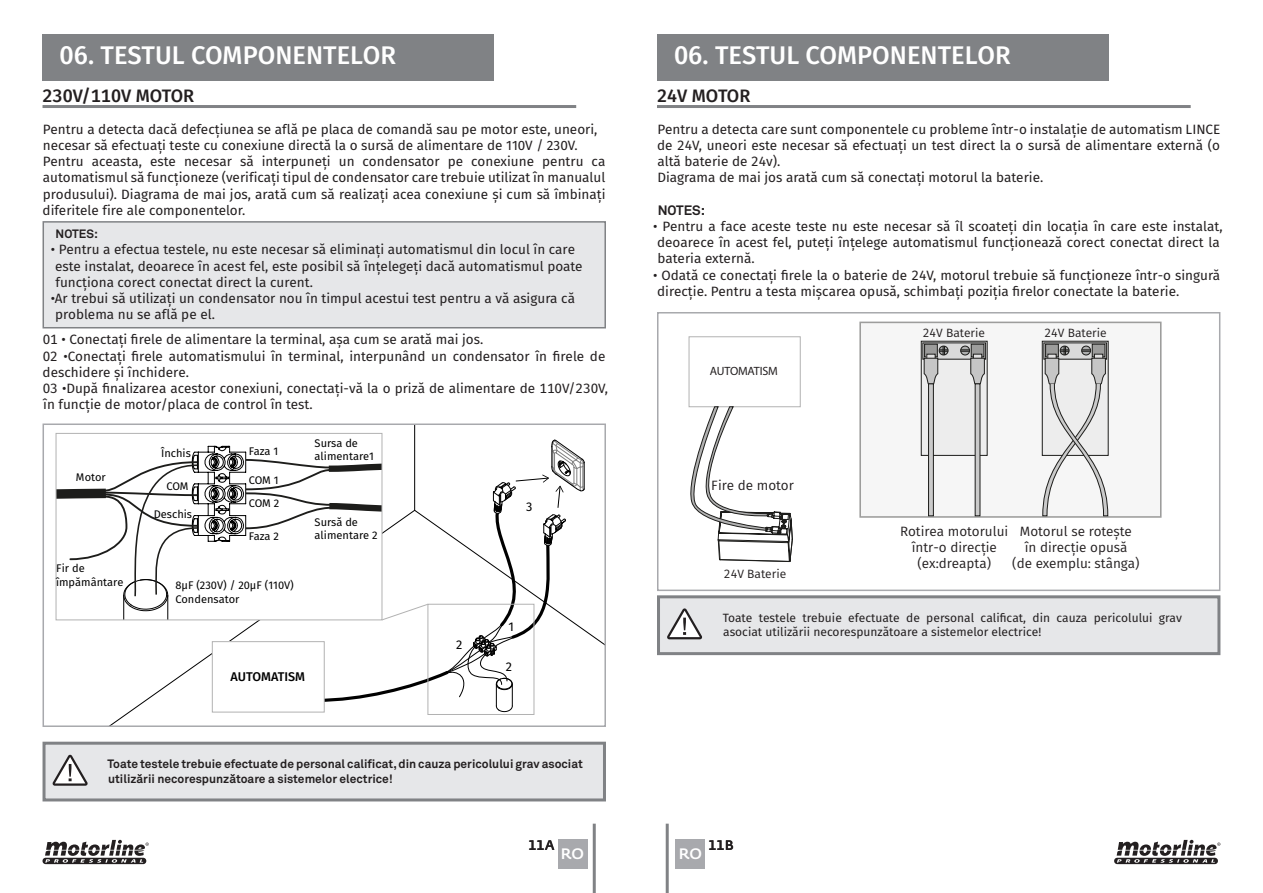
<style>
.page{position:relative;width:1263px;height:893px;background:#fff}
.page>*{position:absolute;margin:0;border:0;box-sizing:border-box;transform-origin:0 0}
.t1{font:500 25.5px "Fira Sans";color:#fff}
.t2{font:500 18px "Fira Sans";color:#231f20}
.t3{font:500 15px "Fedra Sans Std";color:#fff}
.t4{font:13.5px/16.2px "Fira Sans";color:#231f20}
.t5{font:13.5px/16.2px "Fira Sans";color:#231f20;text-align:center}
.t6{font:500 13.5px "Fedra Sans Std";color:#231f20}
.t7{font:700 13.5px "Akkurat Pro";letter-spacing:-.005em;color:#231f20}
.t8{font:500 12.6px "Fira Sans";color:#000}
.t9{font:12.6px "Fira Sans";color:#000}
.t10{font:700 12px/14.4px "Akkurat Pro";color:#231f20}
.t11{font:12px/14.4px "Fira Sans";color:#231f20}
.t12{font:12px "Fira Sans";color:#231f20}
.t13{font:12px "Myriad Pro";letter-spacing:-.01em;color:#231f20}
.t14{font:11.1px/13.2px "Fira Sans";color:#000}
</style>
<div class="page">
<div style="left:657px;top:34px;width:451px;height:46px;background:#808285"></div>
<div style="left:43px;top:34px;width:451px;height:46px;background:#808285"></div>
<hr style="left:657px;top:105px;width:534px;height:3px;background:#808285">
<hr style="left:43px;top:105px;width:533px;height:3px;background:#808285">
<hr style="left:593px;top:824px;width:3px;height:69px;background:#808285">
<hr style="left:666px;top:824px;width:3px;height:69px;background:#808285">
<div style="left:675px;top:839px;width:30px;height:30px;background:#a8a9ad"></div>
<div style="left:558px;top:839px;width:29px;height:30px;background:#a8a9ad"></div>
<div style="left:43px;top:742px;width:563px;height:59px;background:#e6e7e9;border:3px solid #808285"></div>
<svg style="left:52px;top:755px;width:36px;height:31px"></svg>
<div style="left:657px;top:595px;width:563px;height:60px;background:#e6e7e9;border:3px solid #808285"></div>
<svg style="left:667px;top:608px;width:35px;height:31px"></svg>
<svg style="left:529px;top:840px;width:25px;height:10px"></svg>
<svg style="left:709px;top:840px;width:24px;height:10px"></svg>
<hr style="left:414px;top:424px;width:1px;height:86px;background:#000">
<svg style="left:56px;top:440px;width:547px;height:284px"></svg>
<div style="left:43px;top:423px;width:563px;height:304px;border:2px solid #a8a9ad"></div>
<div style="left:43px;top:221px;width:563px;height:107px;background:#e6e7e9;border:2px solid #808285"></div>
<div style="left:860px;top:322px;width:301px;height:195px;background:#f6f6f6"></div>
<div style="left:859px;top:322px;width:302px;height:196px;border:2px solid #9d9d9c"></div>
<div style="left:921px;top:341px;width:66px;height:114px;background:#ededed"></div>
<div style="left:921px;top:341px;width:66px;height:115px;border:1px solid #1d1d1b"></div>
<div style="left:923px;top:343px;width:62px;height:16px;background:#dadada"></div>
<div style="left:924px;top:344px;width:13px;height:13px;border:1px solid #1d1d1b"></div>
<div style="left:971px;top:344px;width:13px;height:13px;border:1px solid #1d1d1b"></div>
<svg style="left:923px;top:346px;width:25px;height:38px"></svg>
<div style="left:928px;top:384px;width:5px;height:132px;background:#cacaca"></div>
<div style="left:928px;top:383px;width:6px;height:133px;border:1px solid #1d1d1b"></div>
<svg style="left:960px;top:346px;width:25px;height:39px"></svg>
<div style="left:975px;top:384px;width:5px;height:132px;background:#cacaca"></div>
<div style="left:975px;top:383px;width:5px;height:133px;border:1px solid #1d1d1b"></div>
<svg style="left:1058px;top:345px;width:34px;height:1px"></svg>
<div style="left:1045px;top:344px;width:13px;height:13px;border:1px solid #1d1d1b"></div>
<div style="left:1092px;top:344px;width:13px;height:13px;border:1px solid #1d1d1b"></div>
<svg style="left:1042px;top:346px;width:66px;height:171px"></svg>
<div style="left:689px;top:336px;width:112px;height:71px;border:1px solid #b2b2b2"></div>
<svg style="left:688px;top:406px;width:105px;height:156px"></svg>
<div style="left:657px;top:312px;width:563px;height:279px;border:2px solid #a8a9ad"></div>
<svg style="left:1114px;top:840px;width:106px;height:24px"></svg>
<svg style="left:43px;top:840px;width:106px;height:24px"></svg>
<h1 class="t1" style="left:60px;top:35px;width:338px">06. TESTUL COMPONENTELOR</h1>
<h1 class="t1" style="left:674px;top:35px;width:338px">06. TESTUL COMPONENTELOR</h1>
<h2 class="t2" style="left:43px;top:81px;width:153px">230V/110V MOTOR</h2>
<h2 class="t2" style="left:657px;top:81px;width:95px">24V MOTOR</h2>
<p class="t4" style="left:43px;top:121px;width:564px">Pentru a detecta dacă defecțiunea se află pe placa de comandă sau pe motor este, uneori, necesar să efectuați teste cu conexiune directă la o sursă de alimentare de 110V / 230V.<br>Pentru aceasta, este necesar să interpuneți un condensator pe conexiune pentru ca automatismul să funcționeze (verificați tipul de condensator care trebuie utilizat în manualul produsului). Diagrama de mai jos, arată cum să realizați acea conexiune și cum să îmbinați diferitele fire ale componentelor.</p>
<p class="t10" style="left:56px;top:227px;width:44px">NOTES:</p>
<p class="t4" style="left:55px;top:241px;width:529px;text-indent:-4px">• Pentru a efectua testele, nu este necesar să eliminați automatismul din locul în care este instalat, deoarece în acest fel, este posibil să înțelegeți dacă automatismul poate funcționa corect conectat direct la curent.</p>
<p class="t4" style="left:55px;top:290px;width:521px;text-indent:-4px">•Ar trebui să utilizați un condensator nou în timpul acestui test pentru a vă asigura că problema nu se află pe el.</p>
<p class="t4" style="left:43px;top:331px;width:567px">01 • Conectați firele de alimentare la terminal, așa cum se arată mai jos.<br>02 •Conectați firele automatismului în terminal, interpunând un condensator în firele de deschidere și închidere.<br>03 •După finalizarea acestor conexiuni, conectați-vă la o priză de alimentare de 110V/230V, în funcție de motor/placa de control în test.</p>
<p class="t14" style="left:76px;top:471px;width:31px">Motor</p>
<p class="t14" style="left:56px;top:562px;width:69px">Fir de împământare</p>
<p class="t14" style="left:161px;top:447px;width:31px">Închis</p>
<p class="t14" style="left:166px;top:479px;width:24px">COM</p>
<p class="t14" style="left:154px;top:507px;width:40px">Deschis</p>
<p class="t14" style="left:249px;top:444px;width:31px">Faza 1</p>
<p class="t14" style="left:249px;top:468px;width:32px;line-height:23.4px">COM 1<br>COM 2</p>
<p class="t14" style="left:249px;top:529px;width:32px">Faza 2</p>
<p class="t14" style="left:175px;top:578px;width:120px">8μF (230V) / 20μF (110V)<br>Condensator</p>
<p class="t14" style="left:315px;top:436px;width:61px">Sursa de alimentare1</p>
<p class="t14" style="left:315px;top:515px;width:65px">Sursă de alimentare 2</p>
<p class="t8" style="left:231px;top:667px;width:76px">AUTOMATISM</p>
<p class="t9" style="left:526px;top:497px;width:8px">3</p>
<p class="t9" style="left:456px;top:635px;width:8px">2</p>
<p class="t9" style="left:508px;top:617px;width:7px">1</p>
<p class="t9" style="left:506px;top:657px;width:8px">2</p>
<p class="t10" style="left:108px;top:757px;width:477px">Toate testele trebuie efectuate de personal calificat, din cauza pericolului grav asociat utilizării necorespunzătoare a sistemelor electrice!</p>
<p class="t4" style="left:657px;top:121px;width:565px">Pentru a detecta care sunt componentele cu probleme într-o instalație de automatism LINCE de 24V, uneori este necesar să efectuați un test direct la o sursă de alimentare externă (o altă baterie de 24v).<br>Diagrama de mai jos arată cum să conectați motorul la baterie.</p>
<p class="t7" style="left:658px;top:202px;width:49px">NOTES:</p>
<p class="t4" style="left:657px;top:218px;width:567px;text-indent:-4px">• Pentru a face aceste teste nu este necesar să îl scoateți din locația în care este instalat, deoarece în acest fel, puteți înțelege automatismul funcționează corect conectat direct la bateria externă.</p>
<p class="t4" style="left:657px;top:266px;width:565px;text-indent:-4px">• Odată ce conectați firele la o baterie de 24V, motorul trebuie să funcționeze într-o singură direcție. Pentru a testa mișcarea opusă, schimbați poziția firelor conectate la baterie.</p>
<p class="t13" style="left:710px;top:364px;width:69px">AUTOMATISM</p>
<p class="t5" style="left:711px;top:477px;width:84px">Fire de motor</p>
<p class="t12" style="left:724px;top:565px;width:64px">24V Baterie</p>
<p class="t12" style="left:923px;top:323px;width:64px">24V Baterie</p>
<p class="t12" style="left:1044px;top:323px;width:64px">24V Baterie</p>
<p class="t5" style="left:900px;top:523px;width:110px">Rotirea motorului într-o direcție (ex:dreapta)</p>
<p class="t5" style="left:1012px;top:523px;width:129px">Motorul se rotește<br>în direcție opusă<br>(de exemplu: stânga)</p>
<p class="t11" style="left:723px;top:610px;width:460px">Toate testele trebuie efectuate de personal calificat, din cauza pericolului grav asociat utilizării necorespunzătoare a sistemelor electrice!</p>
<p class="t6" style="left:528px;top:837px;width:27px">12A1</p>
<p class="t6" style="left:708px;top:837px;width:27px">12B1</p>
<p class="t3" style="left:561px;top:845px;width:25px">RO</p>
<p class="t3" style="left:679px;top:845px;width:25px">RO</p>
</div>
